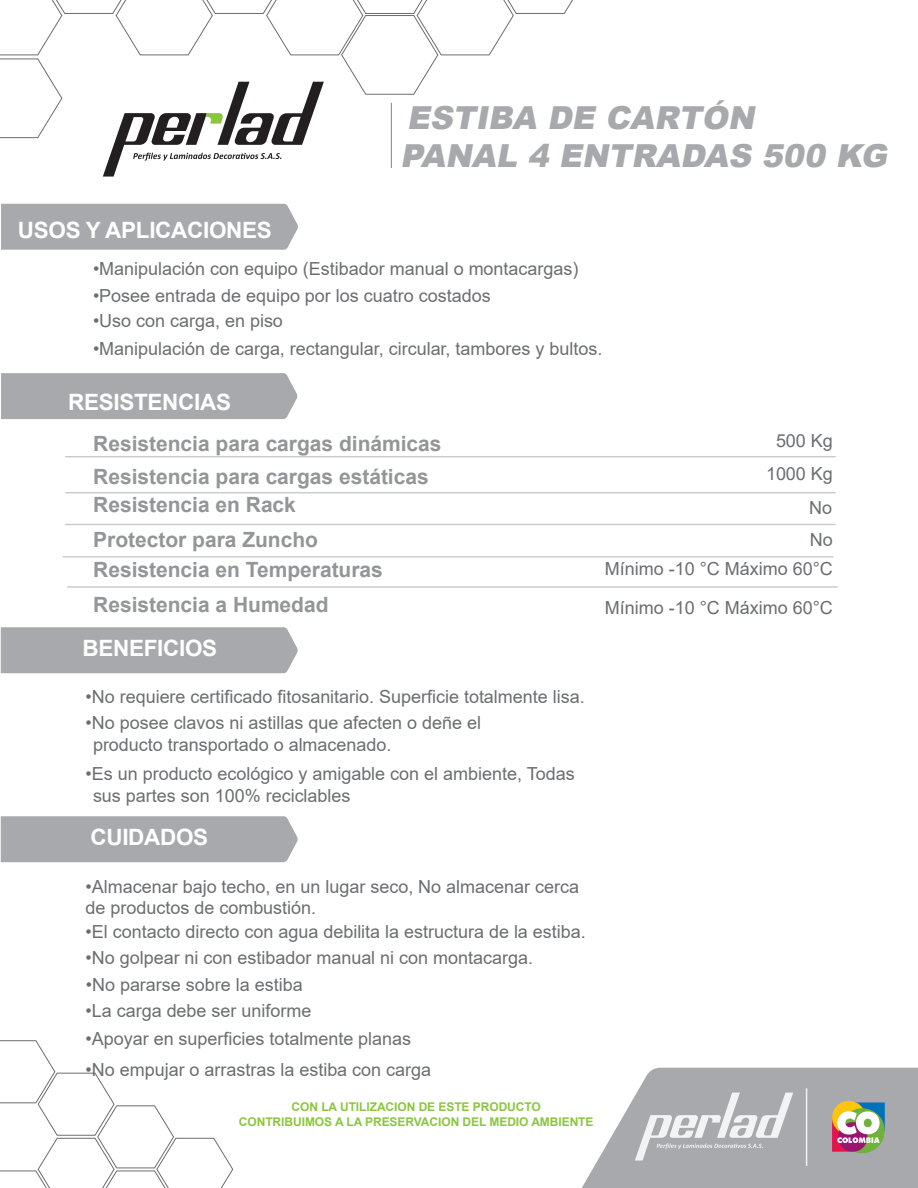
<style>
.page{position:relative;width:918px;height:1188px;background:#fff}
.page>*{position:absolute;margin:0;border:0;box-sizing:border-box;transform-origin:0 0}
.t1{font:italic 900 31.65px/38.1px "Arial";color:#a8a9ad}
.t2{font:700 22.5px "Arial";letter-spacing:-.015em;color:#fff}
.t3{font:700 21px/32.2px "Arial";color:#939598}
.t4{font:18px/21.6px "Arial";color:#6c6d70}
.t5{font:700 12px/14.4px "Arial";letter-spacing:-.005em;color:#8bc63e;text-align:center}
</style>
<div class="page">
<svg style="left:582px;top:1068px;width:336px;height:120px;fill:#a8a9ad"></svg>
<svg style="left:0;top:1040px;width:233px;height:148px"></svg>
<div style="left:1px;top:204px;width:297px;height:46px;background:#a8a9ad"></div>
<div style="left:1px;top:373px;width:297px;height:46px;background:#a8a9ad"></div>
<hr style="left:66px;top:456px;width:769px;height:1px;background:#cbcccb">
<hr style="left:66px;top:492px;width:769px;height:1px;background:#cbcccb">
<hr style="left:66px;top:524px;width:769px;height:1px;background:#cbcccb">
<hr style="left:63px;top:556px;width:770px;height:2px;background:#cbcccb">
<hr style="left:68px;top:586px;width:769px;height:2px;background:#cbcccb">
<div style="left:1px;top:627px;width:297px;height:46px;background:#a8a9ad"></div>
<div style="left:1px;top:816px;width:297px;height:46px;background:#a8a9ad"></div>
<svg style="left:635px;top:1093px;width:158px;height:68px"></svg>
<hr style="left:806px;top:1088px;width:1px;height:78px;background:#f2f3f4">
<div style="left:832px;top:1117px;width:34px;height:35px;background:#e6134c"></div>
<div style="left:854px;top:1102px;width:31px;height:29px;background:#0072bc"></div>
<div style="left:832px;top:1101px;width:34px;height:33px;background:#fec40e;border-radius:50%"></div>
<svg style="left:837px;top:1108px;width:48px;height:45px;background:#b6a99b"></svg>
<svg style="left:0;top:0;width:573px;height:177px"></svg>
<h1 class="t1" style="left:400px;top:97px;width:496px">ESTIBA DE CARTÓN<br>PANAL 4 ENTRADAS 500 KG</h1>
<p class="t2" style="left:18px;top:214px;width:255px">USOS Y APLICACIONES</p>
<p class="t4" style="left:93px;top:257px;width:487px">•Manipulación con equipo (Estibador manual o montacargas)</p>
<p class="t4" style="left:93px;top:284px;width:399px">•Posee entrada de equipo por los cuatro costados</p>
<p class="t4" style="left:93px;top:310px;width:191px">•Uso con carga, en piso</p>
<p class="t4" style="left:93px;top:337px;width:511px">•Manipulación de carga, rectangular, circular, tambores y bultos.</p>
<p class="t2" style="left:68px;top:386px;width:164px">RESISTENCIAS</p>
<p class="t3" style="left:93px;top:428px;width:350px">Resistencia para cargas dinámicas<br>Resistencia para cargas estáticas</p>
<p class="t3" style="left:93px;top:488px;width:226px;line-height:35px">Resistencia en Rack<br>Protector para Zuncho</p>
<p class="t3" style="left:93px;top:552px;width:291px;line-height:35.2px">Resistencia en Temperaturas<br>Resistencia a Humedad</p>
<p class="t2" style="left:83px;top:632px;width:136px">BENEFICIOS</p>
<p class="t4" style="left:86px;top:685px;width:501px">•No requiere certificado fitosanitario. Superficie totalmente lisa.</p>
<p class="t4" style="left:93px;top:712px;width:390px;text-indent:-8px">•No posee clavos ni astillas que afecten o deñe el producto transportado o almacenado.</p>
<p class="t4" style="left:93px;top:763px;width:483px;text-indent:-8px">•Es un producto ecológico y amigable con el ambiente, Todas sus partes son 100% reciclables</p>
<p class="t2" style="left:90px;top:821px;width:119px">CUIDADOS</p>
<p class="t4" style="left:86px;top:875px;width:495px">•Almacenar bajo techo, en un lugar seco, No almacenar cerca de productos de combustión.</p>
<p class="t4" style="left:86px;top:921px;width:502px">•El contacto directo con agua debilita la estructura de la estiba.</p>
<p class="t4" style="left:86px;top:947px;width:449px">•No golpear ni con estibador manual ni con montacarga.</p>
<p class="t4" style="left:86px;top:973px;width:218px">•No pararse sobre la estiba</p>
<p class="t4" style="left:86px;top:1000px;width:227px">•La carga debe ser uniforme</p>
<p class="t4" style="left:86px;top:1028px;width:327px">•Apoyar en superficies totalmente planas</p>
<p class="t4" style="left:766px;top:425px;width:68px;line-height:32.4px;text-align:center">500 Kg<br>1000 Kg</p>
<p class="t4" style="left:809px;top:496px;width:24px">No</p>
<p class="t4" style="left:605px;top:526px;width:230px;line-height:28.5px;text-align:right">No<br>Mínimo -10 °C Máximo 60°C</p>
<p class="t4" style="left:605px;top:597px;width:230px">Mínimo -10 °C Máximo 60°C</p>
<p class="t4" style="left:86px;top:1059px;width:347px">•No empujar o arrastras la estiba con carga</p>
<p class="t5" style="left:239px;top:1100px;width:356px">CON LA UTILIZACION DE ESTE PRODUCTO<br>CONTRIBUIMOS A LA PRESERVACION DEL MEDIO AMBIENTE</p>
</div>
